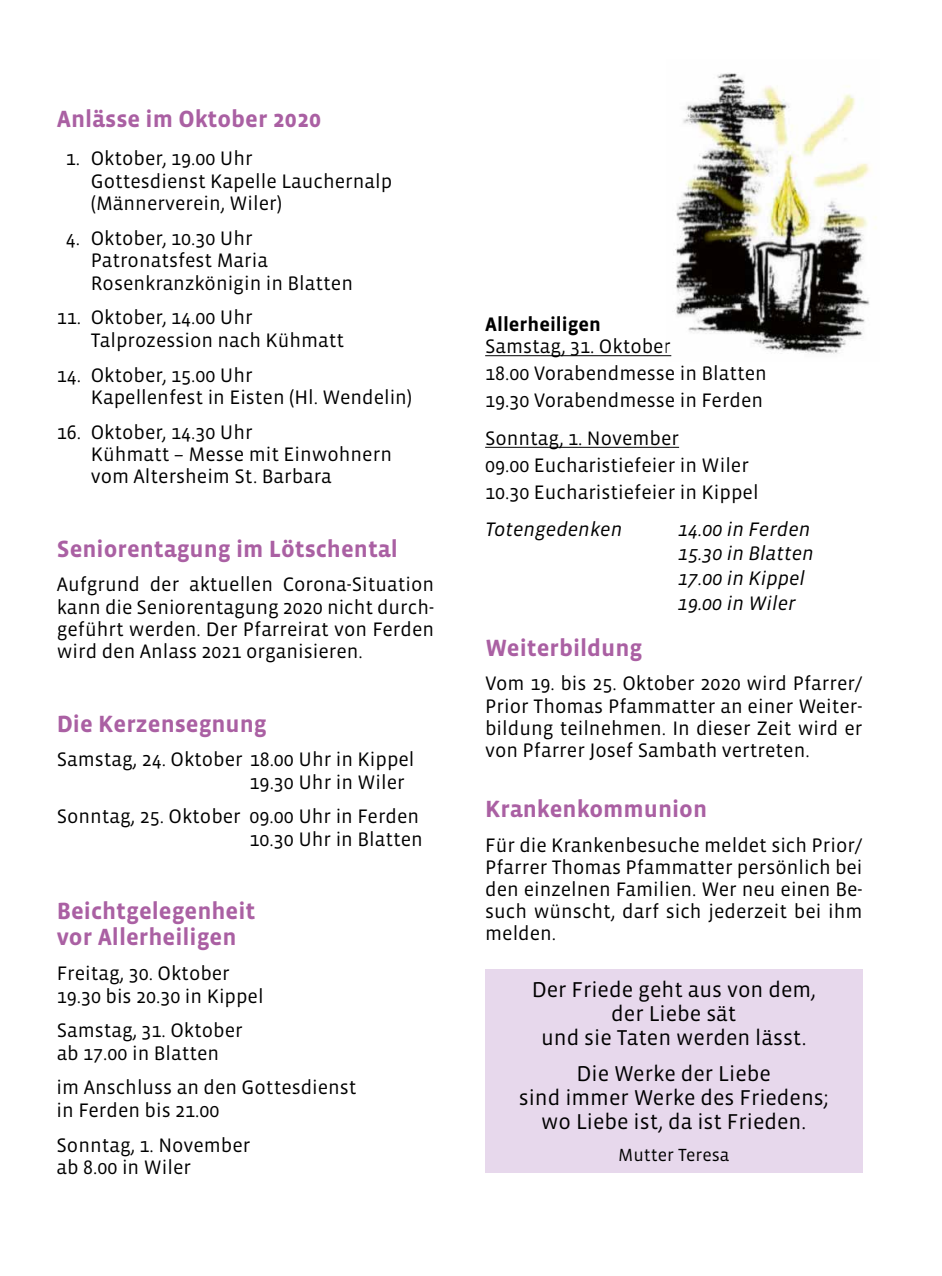
<style>
.page{position:relative;width:942px;height:1276px;background:#fff}
.page>*{position:absolute;margin:0;border:0;box-sizing:border-box;transform-origin:0 0}
.t1{font:700 24px/26.4px "Vista Sans";color:#aa60a3}
.t2{font:22px/24px "Vista Sans";color:#000;text-align:center}
.t3{font:20px/22.4px "Vista Sans";color:#000}
.t4{font:italic 20px/24.6px "Vista Sans";color:#000}
.t5{font:700 20px "Vista Sans";color:#000}
.t6{font:18px "Vista Sans";color:#000}
</style>
<div class="page">
<hr style="left:485px;top:355px;width:186px;height:1px;background:#000">
<hr style="left:485px;top:447px;width:193px;height:1px;background:#000">
<img style="left:666px;top:73px;width:210px;height:284px">
<div style="left:485px;top:968px;width:377px;height:204px;background:#e7d8ec"></div>
<p class="t1" style="left:57px;top:106px;width:266px">Anlässe im Oktober 2020</p>
<p class="t3" style="left:91px;top:148px;width:303px;text-indent:-25px">1. Oktober, 19.00 Uhr<br>Gottesdienst Kapelle Lauchernalp (Männerverein, Wiler)</p>
<p class="t3" style="left:91px;top:227px;width:263px;text-indent:-25px">4. Oktober, 10.30 Uhr<br>Patronatsfest Maria<br>Rosenkranzkönigin in Blatten</p>
<p class="t3" style="left:91px;top:307px;width:255px;text-indent:-34px">11. Oktober, 14.00 Uhr<br>Talprozession nach Kühmatt</p>
<p class="t3" style="left:91px;top:364px;width:323px;text-indent:-34px">14. Oktober, 15.00 Uhr<br>Kapellenfest in Eisten (Hl. Wendelin)</p>
<p class="t3" style="left:91px;top:421px;width:303px;text-indent:-34px">16. Oktober, 14.30 Uhr<br>Kühmatt – Messe mit Einwohnern vom Altersheim St. Barbara</p>
<p class="t1" style="left:57px;top:536px;width:342px">Seniorentagung im Lötschental</p>
<p class="t3" style="left:57px;top:574px;width:379px;text-align:justify">Aufgrund der aktuellen Corona-Situation kann die Seniorentagung 2020 nicht durch&shy;geführt werden. Der Pfarreirat von Ferden wird den Anlass 2021 organisieren.</p>
<p class="t1" style="left:57px;top:711px;width:211px">Die Kerzensegnung</p>
<p class="t3" style="left:249px;top:749px;width:166px;text-indent:-193px">Samstag, 24. Oktober 18.00 Uhr in Kippel<br>19.30 Uhr in Wiler</p>
<p class="t3" style="left:57px;top:806px;width:367px;text-align:right">Sonntag, 25. Oktober 09.00 Uhr in Ferden<br>10.30 Uhr in Blatten</p>
<p class="t1" style="left:57px;top:898px;width:200px">Beichtgelegenheit vor Allerheiligen</p>
<p class="t3" style="left:57px;top:962px;width:208px">Freitag, 30. Oktober<br>19.30 bis 20.30 in Kippel</p>
<p class="t3" style="left:57px;top:1019px;width:187px">Samstag, 31. Oktober ab 17.00 in Blatten</p>
<p class="t3" style="left:57px;top:1077px;width:301px">im Anschluss an den Gottesdienst in Ferden bis 21.00</p>
<p class="t3" style="left:57px;top:1134px;width:195px">Sonntag, 1. November ab 8.00 in Wiler</p>
<p class="t5" style="left:485px;top:314px;width:117px">Allerheiligen</p>
<p class="t3" style="left:485px;top:333px;width:283px;line-height:27.2px">Samstag, 31. Oktober<br>18.00 Vorabendmesse in Blatten<br>19.30 Vorabendmesse in Ferden</p>
<p class="t3" style="left:485px;top:425px;width:275px;line-height:27.2px">Sonntag, 1. November<br>09.00 Eucharistiefeier in Wiler<br>10.30 Eucharistiefeier in Kippel</p>
<p class="t4" style="left:485px;top:517px;width:139px">Totengedenken</p>
<p class="t4" style="left:677px;top:517px;width:137px">14.00 in Ferden<br>15.30 in Blatten<br>17.00 in Kippel<br>19.00 in Wiler</p>
<p class="t1" style="left:485px;top:635px;width:158px">Weiterbildung</p>
<p class="t3" style="left:485px;top:673px;width:379px;text-align:justify">Vom 19. bis 25. Oktober 2020 wird Pfarrer/ Prior Thomas Pfammatter an einer Weiter&shy;bildung teilnehmen. In dieser Zeit wird er von Pfarrer Josef Sambath vertreten.</p>
<p class="t1" style="left:485px;top:796px;width:223px">Krankenkommunion</p>
<p class="t3" style="left:485px;top:834px;width:379px;text-align:justify">Für die Krankenbesuche meldet sich Prior/ Pfarrer Thomas Pfammatter persönlich bei den einzelnen Familien. Wer neu einen Be&shy;such wünscht, darf sich jederzeit bei ihm melden.</p>
<p class="t2" style="left:531px;top:978px;width:285px">Der Friede geht aus von dem, der Liebe sät<br>und sie Taten werden lässt.</p>
<p class="t2" style="left:518px;top:1062px;width:311px">Die Werke der Liebe<br>sind immer Werke des Friedens; wo Liebe ist, da ist Frieden.</p>
<p class="t6" style="left:618px;top:1146px;width:113px">Mutter Teresa</p>
</div>
